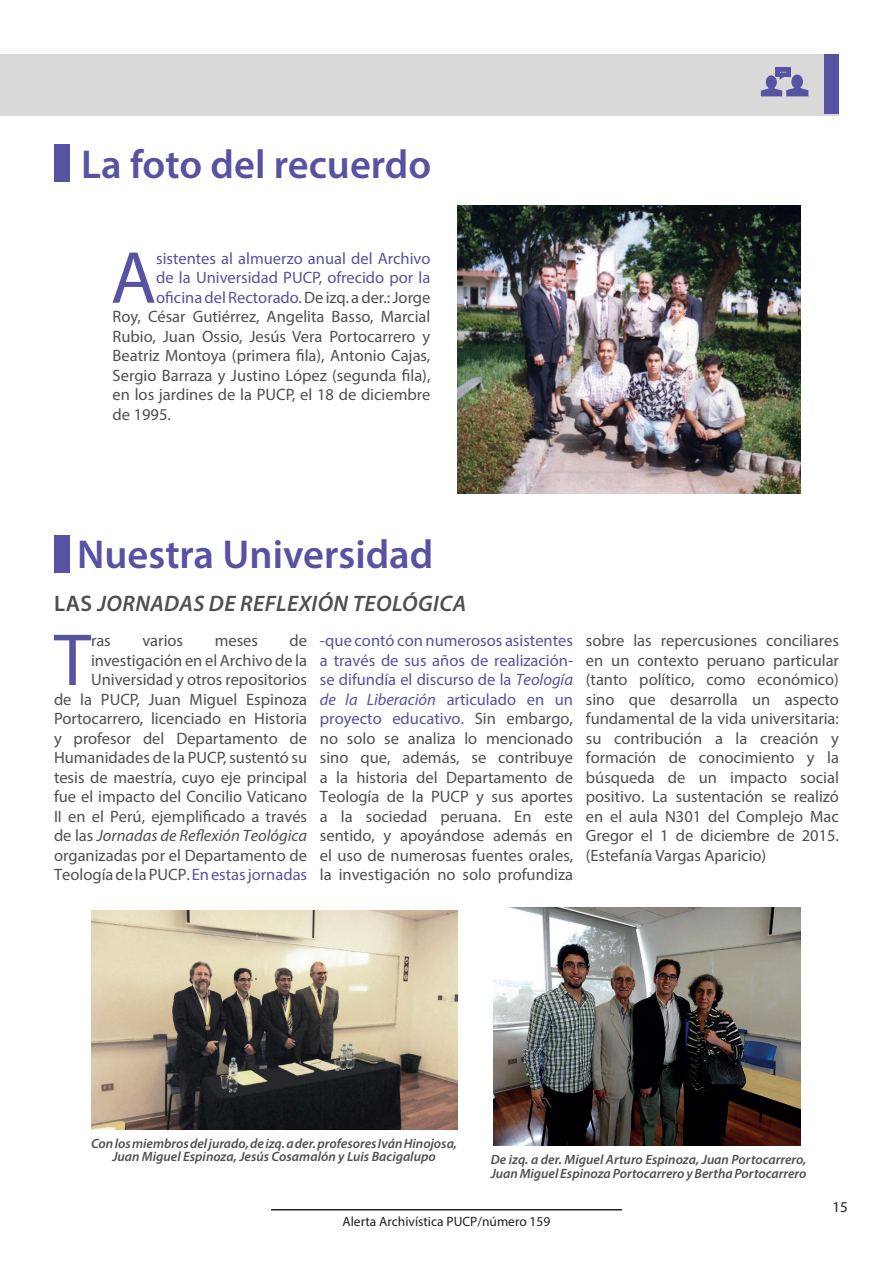
<style>
.page{position:relative;width:893px;height:1263px;background:#fff}
.page>*{position:absolute;margin:0;border:0;box-sizing:border-box;transform-origin:0 0}
.t1{font:74.4px "Myriad Pro";color:#5752a2}
.t2{font:600 40.5px "Myriad Pro";color:#5752a2}
.t3{font:italic 600 22.5px "Myriad Pro";letter-spacing:.02em;color:#4c5050}
.t4{font:16.5px/19.5px "Myriad Pro";color:#4e4f50;text-align:justify}
.t5{font:16.5px "Myriad Pro";color:#5752a2}
.t6{font:15px "Myriad Pro";color:#231f20}
.t7{font:italic 600 13.5px/13.5px "Myriad Pro";color:#4c5050}
.t8{font:13.5px "Myriad Pro";color:#231f20}
.s1{color:#4e4f50}
.s2{font-style:normal}
.s3{font-style:italic}
.s4{color:#5752a2}
.s5{font-style:italic;color:#5752a2}
</style>
<div class="page">
<hr style="left:271px;top:1209px;width:351px;height:1px;background:#231f20">
<div style="left:54px;top:144px;width:16px;height:38px;background:#5752a2"></div>
<div style="left:54px;top:535px;width:16px;height:38px;background:#5752a2"></div>
<div style="left:0;top:54px;width:839px;height:62px;background:#d8d9d8"></div>
<div style="left:824px;top:54px;width:15px;height:60px;background:#5752a2"></div>
<div style="left:775px;top:67px;width:15px;height:10px;background:#5752a2"></div>
<svg style="left:761px;top:72px;width:47px;height:24px"></svg>
<img style="left:91px;top:911px;width:366px;height:219px">
<img style="left:493px;top:908px;width:307px;height:237px">
<img style="left:457px;top:205px;width:343px;height:288px">
<h2 class="t2" style="left:81px;top:139px;width:352px">La foto del recuerdo</h2>
<h1 class="t1" style="left:111px;top:232px;width:47px">A</h1>
<p class="t5" style="left:156px;top:248px;width:276px">sistentes al almuerzo anual del Archivo</p>
<p class="t5" style="left:156px;top:267px;width:276px">de la Universidad PUCP, ofrecido por la</p>
<p class="t5" style="left:156px;top:287px;width:276px">oficina del Rectorado. <span class="s1">De izq. a der.: Jorge</span></p>
<p class="t4" style="left:113px;top:307px;width:319px">Roy, César Gutiérrez, Angelita Basso, Marcial</p>
<p class="t4" style="left:113px;top:326px;width:319px">Rubio, Juan Ossio, Jesús Vera Portocarrero y</p>
<p class="t4" style="left:113px;top:346px;width:319px">Beatriz Montoya (primera fila), Antonio Cajas,</p>
<p class="t4" style="left:113px;top:365px;width:319px">Sergio Barraza y Justino López (segunda fila),</p>
<p class="t4" style="left:113px;top:385px;width:319px">en los jardines de la PUCP, el 18 de diciembre</p>
<p class="t4" style="left:113px;top:404px;width:60px">de 1995.</p>
<h2 class="t2" style="left:77px;top:529px;width:358px">Nuestra Universidad</h2>
<h3 class="t3" style="left:54px;top:589px;width:413px"><span class="s2">LAS</span> JORNADAS DE REFLEXIÓN TEOLÓGICA</h3>
<h1 class="t1" style="left:54px;top:614px;width:38px">T</h1>
<p class="t4" style="left:91px;top:630px;width:21px">ras</p>
<p class="t4" style="left:142px;top:630px;width:42px">varios</p>
<p class="t4" style="left:215px;top:630px;width:45px">meses</p>
<p class="t4" style="left:54px;top:630px;width:255px;text-align:right">de<br>investigación en el Archivo de la Universidad y otros repositorios<br>de la PUCP, Juan Miguel Espinoza Portocarrero, licenciado en Historia y profesor del Departamento de Humanidades de la PUCP, sustentó su tesis de maestría, cuyo eje principal fue el impacto del Concilio Vaticano II en el Perú, ejemplificado a través de las <span class="s3">Jornadas de Reflexión Teológica </span>organizadas por el Departamento de Teología de la PUCP. <span class="s4">En estas jornadas</span></p>
<p class="t4" style="left:320px;top:630px;width:255px"><span class="s4">-que contó con numerosos asistentes a través de sus años de realización&shy;se difundía el discurso de la</span> <span class="s5">Teología de la Liberación</span> <span class="s4">articulado en un proyecto educativo.</span> Sin embargo, no solo se analiza lo mencionado sino que, además, se contribuye a la historia del Departamento de Teología de la PUCP y sus aportes a la sociedad peruana. En este sentido, y apoyándose además en el uso de numerosas fuentes orales, la investigación no solo profundiza</p>
<p class="t4" style="left:586px;top:630px;width:255px">sobre las repercusiones conciliares en un contexto peruano particular (tanto político, como económico) sino que desarrolla un aspecto fundamental de la vida universitaria: su contribución a la creación y formación de conocimiento y la búsqueda de un impacto social positivo. La sustentación se realizó en el aula N301 del Complejo Mac Gregor el 1 de diciembre de 2015. (Estefanía Vargas Aparicio)</p>
<p class="t7" style="left:91px;top:1136px;width:368px;text-align:center">Con los miembros del jurado, de izq. a der. profesores Iván Hinojosa,<br>Juan Miguel Espinoza, Jesús Cosamalón y Luis Bacigalupo</p>
<p class="t7" style="left:491px;top:1153px;width:317px">De izq. a der. Miguel Arturo Espinoza, Juan Portocarrero,<br>Juan Miguel Espinoza Portocarrero y Bertha Portocarrero</p>
<p class="t8" style="left:343px;top:1213px;width:209px">Alerta Archivística PUCP/número 159</p>
<p class="t6" style="left:832px;top:1197px;width:17px">15</p>
</div>
